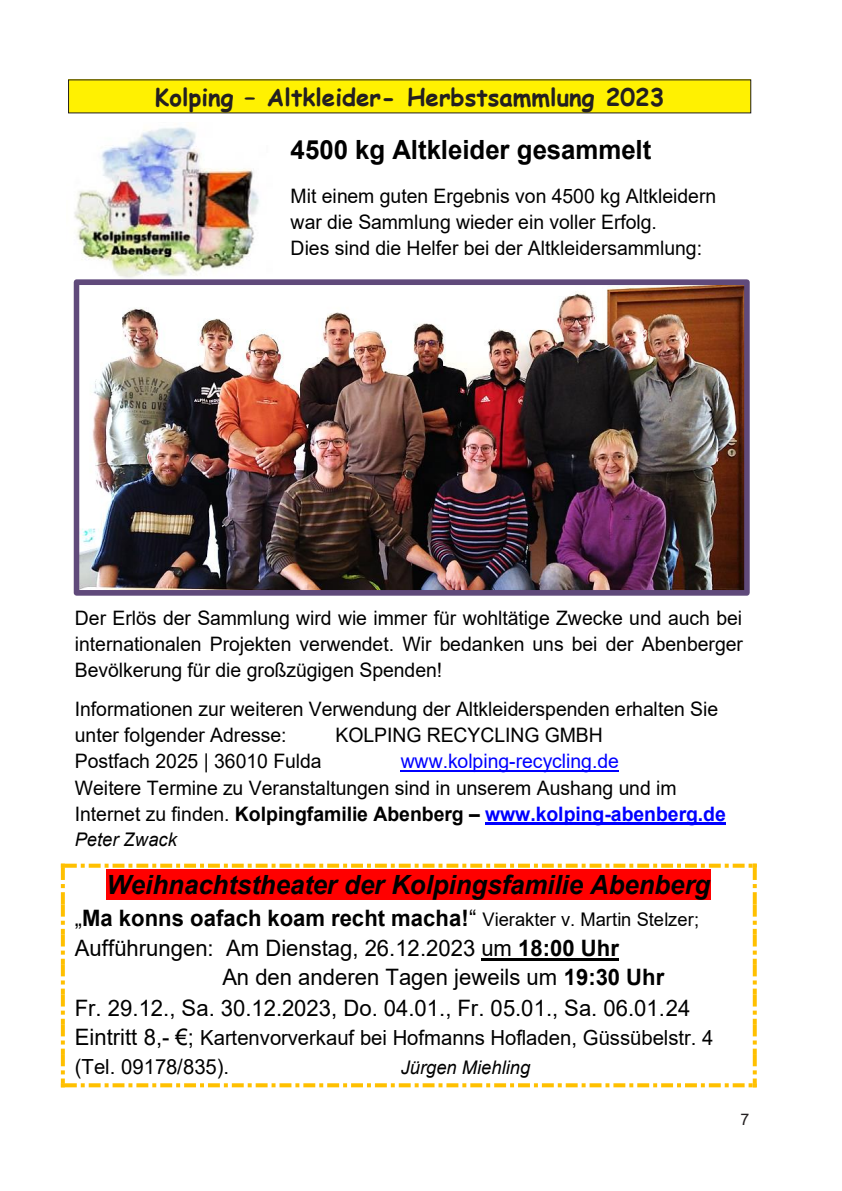
<style>
.page{position:relative;width:842px;height:1191px;background:#fff}
.page>*{position:absolute;margin:0;border:0;box-sizing:border-box;transform-origin:0 0}
.t1{font:italic 700 26.4px "Arial";color:#000}
.t2{font:700 26.4px "Arial";color:#000}
.t3{font:700 24px "Comic Sans MS";color:#231f20}
.t4{font:22.6px "Arial";color:#000}
.t5{font:700 22.6px "Arial";color:#000}
.t6{font:20.8px/28px "Arial";color:#000}
.t7{font:20px/26.2px "Arial";color:#000}
.t8{font:20px "Arial";color:#00f}
.t9{font:italic 18.8px "Arial";color:#000}
.t10{font:16px "Arial";color:#231f20}
.s1{font-weight:700}
.s2{font-weight:700;color:#00f}
.s3{font-weight:400}
.s4{font-weight:400;font-size:18.8px}
.s5{font-size:22.6px}
</style>
<div class="page">
<hr style="left:401px;top:770px;width:218px;height:1px;background:#00f">
<hr style="left:485px;top:823px;width:241px;height:2px;background:#00f">
<svg style="left:61px;top:863px;width:696px;height:224px"></svg>
<img style="left:74px;top:127px;width:185px;height:151px">
<img style="left:81px;top:286px;width:662px;height:302px">
<div style="left:74px;top:279px;width:676px;height:316px;border:6px solid #604a7b"></div>
<div style="left:69px;top:80px;width:682px;height:33px;background:#fff101"></div>
<p class="t3" style="left:155px;top:80px;width:511px">Kolping – Altkleider- Herbstsammlung 2023</p>
<h1 class="t2" style="left:291px;top:131px;width:362px">4500 kg Altkleider gesammelt</h1>
<p class="t7" style="left:291px;top:182px;width:427px">Mit einem guten Ergebnis von 4500 kg Altkleidern war die Sammlung wieder ein voller Erfolg.<br>Dies sind die Helfer bei der Altkleidersammlung:</p>
<p class="t7" style="left:75px;top:605px;width:670px;text-align:justify">Der Erlös der Sammlung wird wie immer für wohltätige Zwecke und auch bei internationalen Projekten verwendet. Wir bedanken uns bei der Abenberger Bevölkerung für die großzügigen Spenden!</p>
<p class="t7" style="left:75px;top:696px;width:645px">Informationen zur weiteren Verwendung der Altkleiderspenden erhalten Sie unter folgender Adresse:</p>
<p class="t7" style="left:335px;top:722px;width:269px">KOLPING RECYCLING GMBH</p>
<p class="t7" style="left:75px;top:748px;width:248px">Postfach 2025 | 36010 Fulda</p>
<p class="t8" style="left:401px;top:747px;width:220px">www.kolping-recycling.de</p>
<p class="t7" style="left:75px;top:774px;width:653px">Weitere Termine zu Veranstaltungen sind in unserem Aushang und im<br>Internet zu finden. <span class="s1">Kolpingfamilie Abenberg –</span> <span class="s2">www.kolping-abenberg.de</span></p>
<p class="t9" style="left:75px;top:827px;width:104px">Peter Zwack</p>
<h1 class="t1" style="left:107px;top:867px;width:605px">Weihnachtstheater der Kolpingsfamilie Abenberg</h1>
<p class="t5" style="left:75px;top:901px;width:626px"><span class="s3">„</span>Ma konns oafach koam recht macha!<span class="s3">“</span> <span class="s4">Vierakter v. Martin Stelzer;</span></p>
<p class="t4" style="left:75px;top:932px;width:546px">Aufführungen: Am Dienstag, 26.12.2023 um <span class="s1">18:00 Uhr</span></p>
<p class="t4" style="left:222px;top:962px;width:443px">An den anderen Tagen jeweils um <span class="s1">19:30 Uhr</span></p>
<p class="t4" style="left:75px;top:992px;width:617px">Fr. 29.12., Sa. 30.12.2023, Do. 04.01., Fr. 05.01., Sa. 06.01.24</p>
<p class="t6" style="left:75px;top:1024px;width:640px"><span class="s5">Eintritt 8,- €;</span> Kartenvorverkauf bei Hofmanns Hofladen, Güssübelstr. 4 (Tel. 09178/835).</p>
<p class="t9" style="left:401px;top:1054px;width:131px">Jürgen Miehling</p>
<p class="t10" style="left:740px;top:1108px;width:10px">7</p>
</div>
